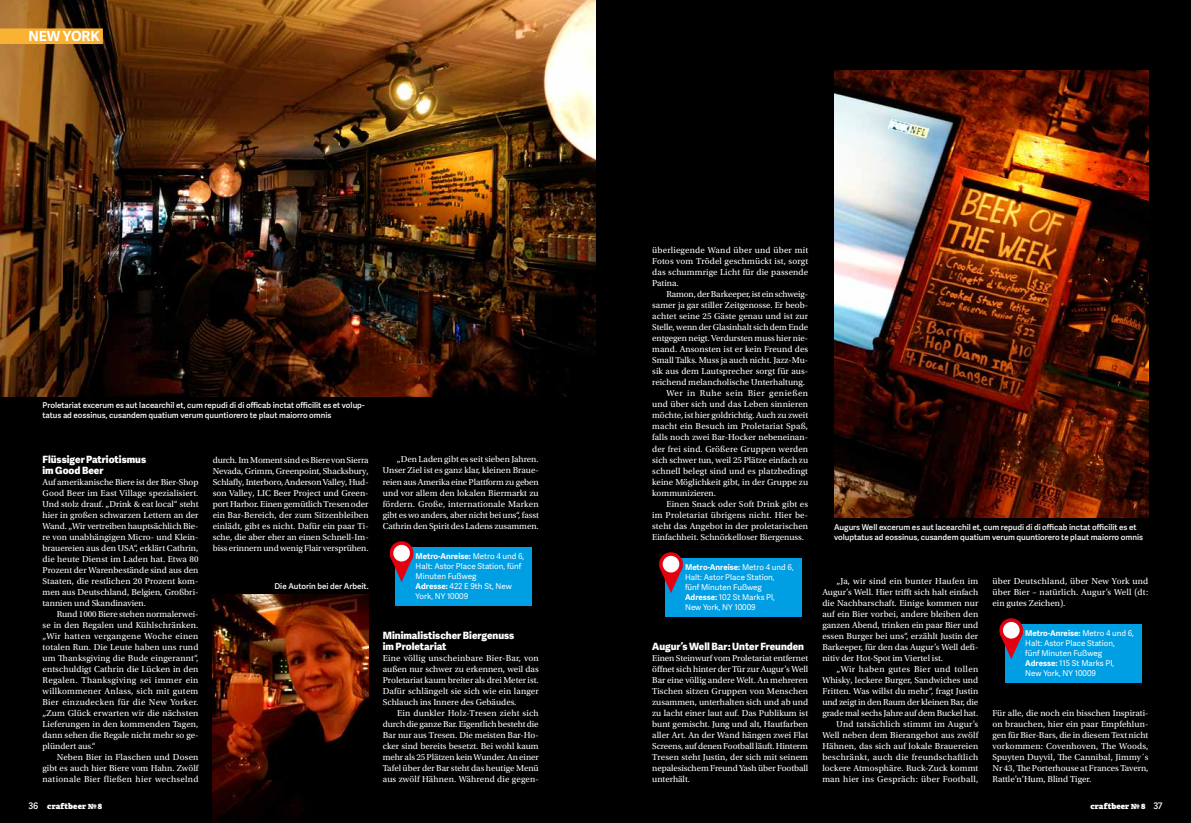
<style>
.page{position:relative;width:1191px;height:823px;background:#fff}
.page>*{position:absolute;margin:0;border:0;box-sizing:border-box;transform-origin:0 0}
.t1{font:700 14px "Adelle Sans";color:#fff}
.t2{font:800 10px/11px "Adelle Sans";color:#fff}
.t3{font:9px/11px "Utopia Std";color:#fff;text-align:justify}
.t4{font:9px "Utopia Std";letter-spacing:.02em;color:#fff}
.t5{font:9px "Utopia Std";letter-spacing:.05em;color:#fff}
.t6{font:600 8px/9.6px "Adelle Sans";color:#fff}
.t7{font:8px/10px "Adelle Sans";color:#fff}
.t8{font:800 8px "Adelle";letter-spacing:.015em;color:#fff}
.s1{font-weight:700}
.s2{font-family:"Adelle Sans";font-weight:600;font-size:9px}
</style>
<div class="page">
<div style="left:0;top:0;width:1191px;height:822px;background:#000"></div>
<img style="left:213px;top:594px;width:156px;height:228px">
<img style="left:0;top:0;width:595px;height:396px">
<div style="left:0;top:28px;width:103px;height:16px;background:#f9b232"></div>
<div style="left:396px;top:546px;width:136px;height:59px;background:#009ee3"></div>
<div style="left:390px;top:541px;width:23px;height:23px;background:#e3000f;border-radius:50%"></div>
<svg style="left:390px;top:555px;width:23px;height:26px"></svg>
<div style="left:393px;top:544px;width:17px;height:17px;background:#fff;border-radius:50%"></div>
<img style="left:834px;top:71px;width:314px;height:446px">
<div style="left:665px;top:557px;width:136px;height:59px;background:#009ee3"></div>
<svg style="left:659px;top:552px;width:24px;height:23px"></svg>
<svg style="left:659px;top:566px;width:23px;height:26px"></svg>
<div style="left:662px;top:555px;width:17px;height:17px;background:#fff;border-radius:50%"></div>
<div style="left:1005px;top:623px;width:136px;height:59px;background:#009ee3"></div>
<svg style="left:999px;top:618px;width:24px;height:23px"></svg>
<svg style="left:999px;top:632px;width:24px;height:26px"></svg>
<div style="left:1003px;top:621px;width:16px;height:17px;background:#fff;border-radius:50%"></div>
<h1 class="t1" style="left:28px;top:26px;width:73px">NEW YORK</h1>
<p class="t6" style="left:43px;top:400px;width:323px">Proletariat excerum es aut lacearchil et, cum repudi di di officab inctat officilit es et volup&shy;tatus ad eossinus, cusandem quatium verum quuntiorero te plaut maiorro omnis</p>
<p class="t2" style="left:43px;top:453px;width:105px">Flüssiger Patriotismus im Good Beer</p>
<p class="t3" style="left:43px;top:476px;width:157px">Auf amerikanische Biere ist der Bier-Shop Good Beer im East Village spezialisiert.<br>Und stolz drauf. „Drink &amp; eat local“ steht hier in großen schwarzen Lettern an der Wand. „Wir vertreiben hauptsächlich Bie&shy;re von unabhängigen Micro- und Klein&shy;brauereien aus den USA“, erklärt Cathrin, die heute Dienst im Laden hat. Etwa 80<br>Prozent der Warenbestände sind aus den Staaten, die restlichen 20 Prozent kom&shy;men aus Deutschland, Belgien, Großbri&shy;tannien und Skandinavien.</p>
<p class="t3" style="left:43px;top:608px;width:157px;text-indent:14px">Rund 1000 Biere stehen normalerwei&shy;se in den Regalen und Kühlschränken. „Wir hatten vergangene Woche einen totalen Run. Die Leute haben uns rund um Thanksgiving die Bude eingerannt“, entschuldigt Cathrin die Lücken in den Regalen. Thanksgiving sei immer ein willkommener Anlass, sich mit gutem Bier einzudecken für die New Yorker. „Zum Glück erwarten wir die nächsten Lieferungen in den kommenden Tagen, dann sehen die Regale nicht mehr so ge&shy;plündert aus.“</p>
<p class="t3" style="left:43px;top:751px;width:157px;text-indent:14px">Neben Bier in Flaschen und Dosen gibt es auch hier Biere vom Hahn. Zwölf nationale Bier fließen hier wechselnd</p>
<p class="t3" style="left:213px;top:454px;width:157px">durch. Im Moment sind es Biere von Sierra Nevada, Grimm, Greenpoint, Shacksbury, Schlafly, Interboro, Anderson Valley, Hud&shy;son Valley, LIC Beer Project und Green&shy;port Harbor. Einen gemütlich Tresen oder ein Bar-Bereich, der zum Sitzenbleiben einlädt, gibt es nicht. Dafür ein paar Ti&shy;sche, die aber eher an einen Schnell-Im&shy;biss erinnern und wenig Flair versprühen.</p>
<p class="t3" style="left:383px;top:454px;width:157px;text-indent:14px">„Den Laden gibt es seit sieben Jahren.<br>Unser Ziel ist es ganz klar, kleinen Braue&shy;reien aus Amerika eine Plattform zu geben und vor allem den lokalen Biermarkt zu fördern. Große, internationale Marken gibt es wo anders, aber nicht bei uns“, fasst Cathrin den Spirit des Ladens zusammen.</p>
<p class="t7" style="left:415px;top:550px;width:110px"><span class="s1">Metro-Anreise:</span> Metro 4 und 6,<br>Halt: Astor Place Station, fünf<br>Minuten Fußweg<br><span class="s1">Adresse:</span> 422 E 9th St, New<br>York, NY 10009</p>
<p class="t2" style="left:383px;top:629px;width:133px">Minimalistischer Biergenuss im Proletariat</p>
<p class="t3" style="left:383px;top:652px;width:157px">Eine völlig unscheinbare Bier-Bar, von außen nur schwer zu erkennen, weil das Proletariat kaum breiter als drei Meter ist.<br>Dafür schlängelt sie sich wie ein langer Schlauch ins Innere des Gebäudes.</p>
<p class="t3" style="left:383px;top:707px;width:157px;text-indent:14px">Ein dunkler Holz-Tresen zieht sich durch die ganze Bar. Eigentlich besteht die Bar nur aus Tresen. Die meisten Bar-Ho&shy;cker sind bereits besetzt. Bei wohl kaum mehr als 25 Plätzen kein Wunder. An einer Tafel über der Bar steht das heutige Menü aus zwölf Hähnen. Während die gegen-</p>
<p class="t6" style="left:274px;top:581px;width:96px">Die Autorin bei der Arbeit.</p>
<p class="t3" style="left:652px;top:245px;width:157px">überliegende Wand über und über mit Fotos vom Trödel geschmückt ist, sorgt das schummrige Licht für die passende Patina.</p>
<p class="t3" style="left:666px;top:289px;width:143px">Ramon, der Barkeeper, ist ein schweig-</p>
<p class="t3" style="left:652px;top:300px;width:157px">samer ja gar stiller Zeitgenosse. Er beob-</p>
<p class="t3" style="left:652px;top:311px;width:157px">achtet seine 25 Gäste genau und ist zur</p>
<p class="t3" style="left:652px;top:322px;width:157px">Stelle, wenn der Glasinhalt sich dem Ende</p>
<p class="t3" style="left:652px;top:333px;width:157px">entgegen neigt. Verdursten muss hier nie-</p>
<p class="t3" style="left:652px;top:344px;width:157px">mand. Ansonsten ist er kein Freund des</p>
<p class="t3" style="left:652px;top:355px;width:157px">Small Talks. Muss ja auch nicht. Jazz-Mu-</p>
<p class="t3" style="left:652px;top:366px;width:157px">sik aus dem Lautsprecher sorgt für aus-</p>
<p class="t3" style="left:652px;top:377px;width:154px">reichend melancholische Unterhaltung.</p>
<p class="t5" style="left:666px;top:388px;width:143px">Wer in Ruhe sein Bier genießen</p>
<p class="t3" style="left:652px;top:399px;width:157px">und über sich und das Leben sinnieren</p>
<p class="t3" style="left:652px;top:410px;width:157px">möchte, ist hier goldrichtig. Auch zu zweit</p>
<p class="t4" style="left:652px;top:421px;width:157px">macht ein Besuch im Proletariat Spaß,</p>
<p class="t3" style="left:652px;top:432px;width:157px">falls noch zwei Bar-Hocker nebeneinan-</p>
<p class="t3" style="left:652px;top:443px;width:157px">der frei sind. Größere Gruppen werden</p>
<p class="t3" style="left:652px;top:454px;width:157px">sich schwer tun, weil 25 Plätze einfach zu</p>
<p class="t3" style="left:652px;top:465px;width:157px">schnell belegt sind und es platzbedingt</p>
<p class="t3" style="left:652px;top:476px;width:157px">keine Möglichkeit gibt, in der Gruppe zu</p>
<p class="t3" style="left:652px;top:487px;width:65px">kommunizieren.</p>
<p class="t3" style="left:666px;top:498px;width:143px">Einen Snack oder Soft Drink gibt es</p>
<p class="t4" style="left:652px;top:509px;width:157px">im Proletariat übrigens nicht. Hier be-</p>
<p class="t3" style="left:652px;top:520px;width:157px">steht das Angebot in der proletarischen</p>
<p class="t3" style="left:652px;top:531px;width:153px">Einfachheit. Schnörkelloser Biergenuss.</p>
<p class="t7" style="left:685px;top:561px;width:110px"><span class="s1">Metro-Anreise:</span> Metro 4 und 6,<br>Halt: Astor Place Station,<br>fünf Minuten Fußweg<br><span class="s1">Adresse:</span> 102 St Marks Pl,<br>New York, NY 10009</p>
<p class="t2" style="left:652px;top:640px;width:153px">Augur’s Well Bar: Unter Freunden</p>
<p class="t3" style="left:652px;top:652px;width:157px">Einen Steinwurf vom Proletariat entfernet öffnet sich hinter der Tür zur Augur’s Well Bar eine völlig andere Welt. An mehreren Tischen sitzen Gruppen von Menschen zusammen, unterhalten sich und ab und zu lacht einer laut auf. Das Publikum ist bunt gemischt. Jung und alt, Hautfarben aller Art. An der Wand hängen zwei Flat Screens, auf denen Football läuft. Hinterm Tresen steht Justin, der sich mit seinem nepalesischem Freund Yash über Football unterhält.</p>
<p class="t6" style="left:834px;top:521px;width:310px">Augurs Well excerum es aut lacearchil et, cum repudi di di officab inctat officilit es et voluptatus ad eossinus, cusandem quatium verum quuntiorero te plaut maiorro omnis</p>
<p class="t3" style="left:992px;top:575px;width:157px">über Deutschland, über New York und über Bier – natürlich. Augur’s Well (dt: ein gutes Zeichen).</p>
<p class="t7" style="left:1025px;top:627px;width:110px"><span class="s1">Metro-Anreise:</span> Metro 4 und 6,<br>Halt: Astor Place Station,<br>fünf Minuten Fußweg<br><span class="s1">Adresse:</span> 115 St Marks Pl,<br>New York, NY 10009</p>
<p class="t3" style="left:992px;top:707px;width:157px">Für alle, die noch ein bisschen Inspirati&shy;on brauchen, hier ein paar Empfehlun&shy;gen für Bier-Bars, die in diesem Text nicht vorkommen: Covenhoven, The Woods, Spuyten Duyvil, The Cannibal, Jimmy´s Nr 43, The Porterhouse at Frances Tavern, Rattle’n’Hum, Blind Tiger.</p>
<p class="t3" style="left:822px;top:575px;width:157px;text-indent:14px">„Ja, wir sind ein bunter Haufen im Augur’s Well. Hier trifft sich halt einfach die Nachbarschaft. Einige kommen nur auf ein Bier vorbei, andere bleiben den ganzen Abend, trinken ein paar Bier und essen Burger bei uns“, erzählt Justin der Barkeeper, für den das Augur’s Well defi&shy;nitiv der Hot-Spot im Viertel ist.</p>
<p class="t3" style="left:822px;top:663px;width:157px;text-align:right">„Wir haben gutes Bier und tollen Whisky, leckere Burger, Sandwiches und Fritten. Was willst du mehr“, fragt Justin und zeigt in den Raum der kleinen Bar, die grade mal sechs Jahre auf dem Buckel hat.<br>Und tatsächlich stimmt im Augur’s Well neben dem Bierangebot aus zwölf Hähnen, das sich auf lokale Brauereien beschränkt, auch die freundschaftlich lockere Atmosphäre. Ruck-Zuck kommt man hier ins Gespräch: über Football,</p>
<p class="t8" style="left:28px;top:800px;width:75px"><span class="s2">36</span> craftbeer №8</p>
<p class="t8" style="left:1090px;top:800px;width:74px">craftbeer №8 <span class="s2">37</span></p>
</div>
